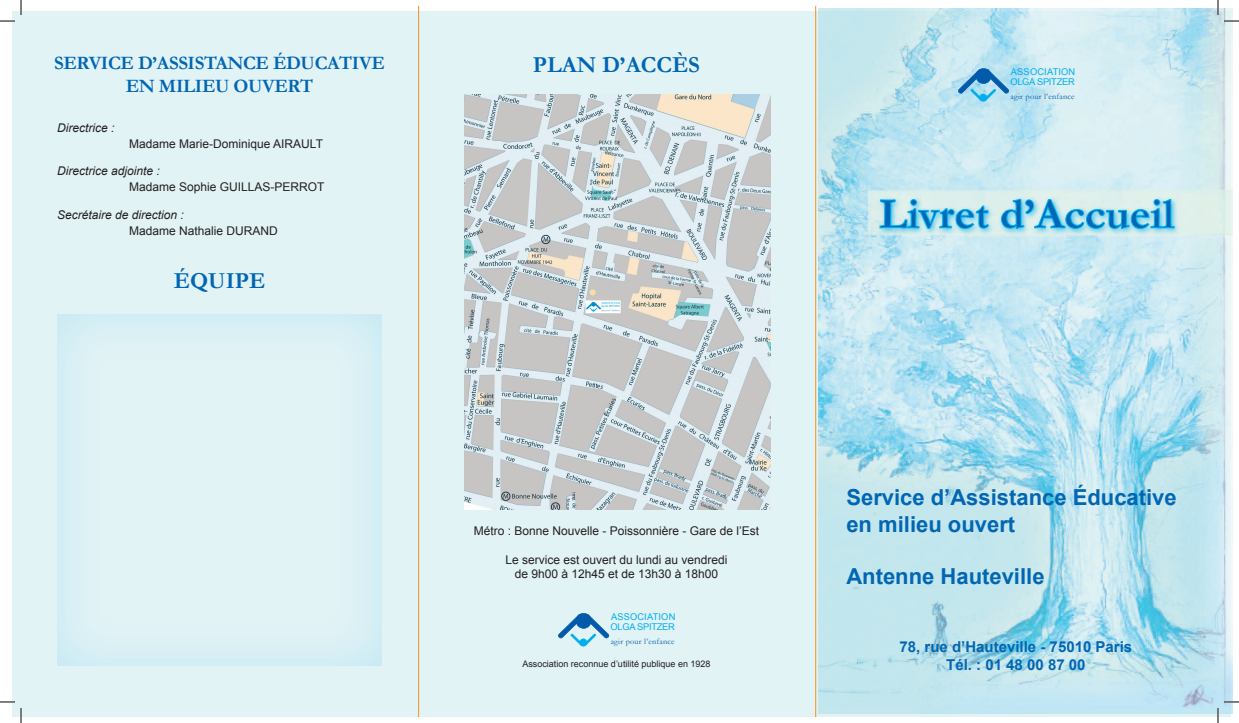
<style>
.page{position:relative;width:1239px;height:723px;background:#fff}
.page>*{position:absolute;margin:0;border:0;box-sizing:border-box;transform-origin:0 0}
.t1{font:700 23px "Garamond";color:#0166b3}
.t2{font:700 22px/26.4px "Arial";color:#0166b3}
.t3{font:700 19px/22.8px "Garamond";letter-spacing:-.02em;color:#0166b3;text-align:center}
.t4{font:700 15px/18px "Arial";color:#0166b3;text-align:center}
.t5{font:12px/14.4px "Arial";color:#231f20;text-align:center}
.t6{font:italic 12px "Arial";color:#231f20}
.t7{font:9.3px/10.6px "Arial";letter-spacing:-.025em;color:#00aeef}
.t8{font:9px "Arial";color:#231f20}
.t9{font:8.3px "Garamond";letter-spacing:.03em;color:#015aaa}
</style>
<div class="page">
<div style="left:12px;top:11px;width:1218px;height:704px;background:#e2f3f6"></div>
<img style="left:818px;top:9px;width:413px;height:704px">
<div style="left:876px;top:195px;width:304px;height:40px;background:#00aeef;opacity:.75"></div>
<svg style="left:879px;top:181px;width:295px;height:48px"></svg>
<svg style="left:957px;top:68px;width:52px;height:34px;background:#7fbdde"></svg>
<img style="left:464px;top:95px;width:306px;height:414px">
<svg style="left:558px;top:613px;width:51px;height:33px"></svg>
<div style="left:56px;top:314px;width:326px;height:352px;background:#00aeef;opacity:.15"></div>
<hr style="left:418px;top:7px;width:1px;height:708px;background:#f68e1e">
<hr style="left:815px;top:7px;width:1px;height:708px;background:#f68e1e">
<svg style="left:0;top:0;width:22px;height:22px"></svg>
<svg style="left:0;top:701px;width:22px;height:21px"></svg>
<svg style="left:1217px;top:0;width:21px;height:22px"></svg>
<svg style="left:1217px;top:701px;width:21px;height:21px"></svg>
<h3 class="t3" style="left:54px;top:52px;width:332px">SERVICE D’ASSISTANCE ÉDUCATIVE<br>EN MILIEU OUVERT</h3>
<p class="t6" style="left:57px;top:120px;width:59px">Directrice :</p>
<p class="t5" style="left:129px;top:136px;width:195px">Madame Marie-Dominique AIRAULT</p>
<p class="t6" style="left:57px;top:163px;width:104px">Directrice adjointe :</p>
<p class="t5" style="left:129px;top:180px;width:197px">Madame Sophie GUILLAS-PERROT</p>
<p class="t6" style="left:57px;top:206px;width:128px">Secrétaire de direction :</p>
<p class="t5" style="left:129px;top:223px;width:150px">Madame Nathalie DURAND</p>
<h1 class="t1" style="left:174px;top:267px;width:93px">ÉQUIPE</h1>
<h1 class="t1" style="left:533px;top:51px;width:168px">PLAN D’ACCÈS</h1>
<p class="t7" style="left:1010px;top:66px;width:66px">ASSOCIATION<br>OLGA SPITZER</p>
<p class="t9" style="left:1010px;top:92px;width:65px">agir pour l’enfance</p>
<p class="t5" style="left:473px;top:523px;width:287px">Métro : Bonne Nouvelle - Poissonnière - Gare de l’Est</p>
<p class="t5" style="left:505px;top:552px;width:224px">Le service est ouvert du lundi au vendredi de 9h00 à 12h45 et de 13h30 à 18h00</p>
<p class="t7" style="left:610px;top:611px;width:66px">ASSOCIATION<br>OLGA SPITZER</p>
<p class="t9" style="left:610px;top:636px;width:65px">agir pour l’enfance</p>
<p class="t8" style="left:522px;top:657px;width:190px">Association reconnue d’utilité publique en 1928</p>
<h2 class="t2" style="left:846px;top:484px;width:332px">Service d’Assistance Éducative en milieu ouvert</h2>
<h2 class="t2" style="left:846px;top:564px;width:200px">Antenne Hauteville</h2>
<p class="t4" style="left:899px;top:637px;width:234px">78, rue d’Hauteville - 75010 Paris<br>Tél. : 01 48 00 87 00</p>
</div>
